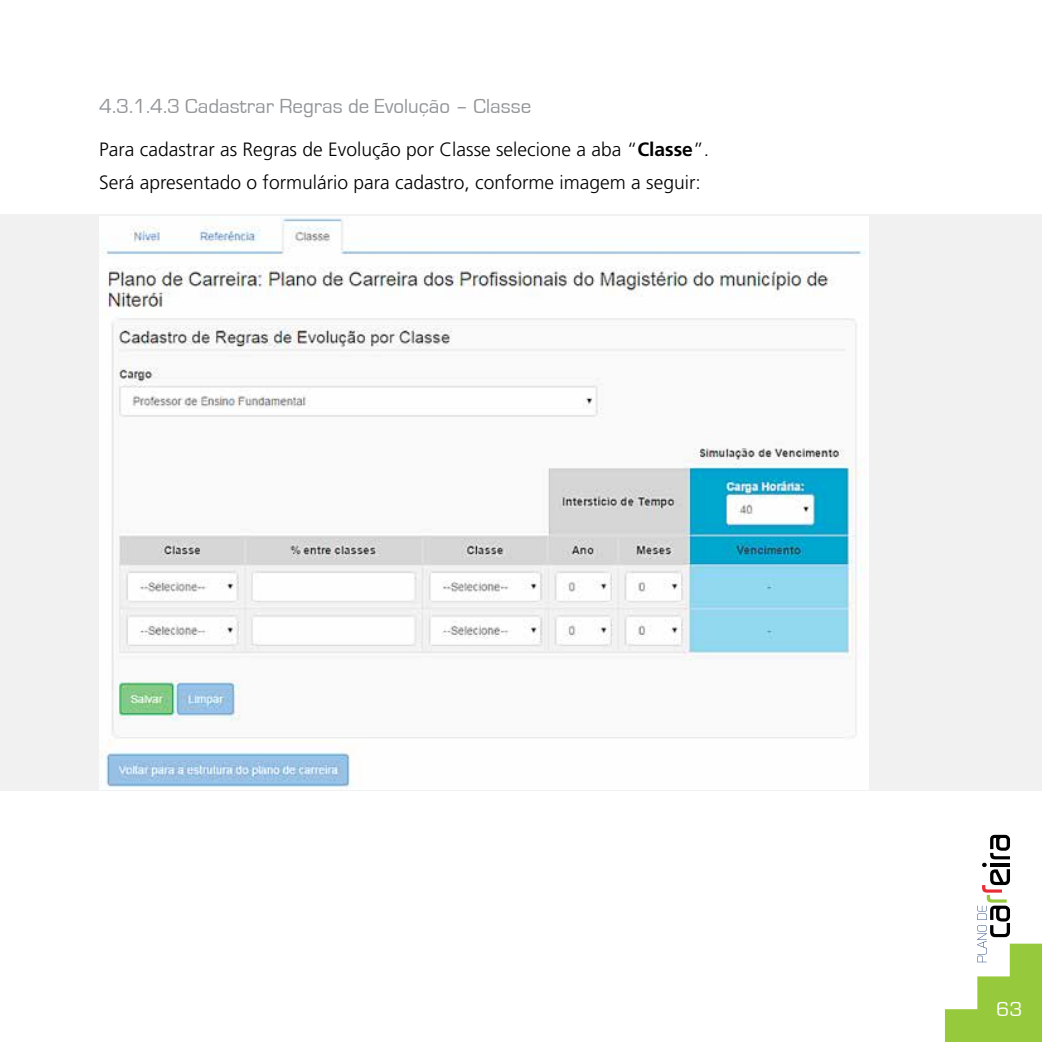
<style>
.page{position:relative;width:1042px;height:1042px;background:#fff}
.page>*{position:absolute;margin:0;border:0;box-sizing:border-box;transform-origin:0 0}
.t1{font:21px "Eurostile";color:#939598}
.t2{font:21px "Eurostile";color:#fff}
.t3{font:300 19.25px/32.9px "Frutiger";color:#000}
.s1{font-weight:700}
</style>
<div class="page">
<div style="left:0;top:214px;width:1042px;height:577px;background:#f1f1f2"></div>
<img style="left:99px;top:217px;width:769px;height:572px">
<svg style="left:945px;top:835px;width:97px;height:207px"></svg>
<p class="t1" style="left:99px;top:95px;width:433px">4.3.1.4.3 Cadastrar Regras de Evolução – Classe</p>
<p class="t3" style="left:99px;top:133px;width:611px">Para cadastrar as Regras de Evolução por Classe selecione a aba “<span class="s1">Classe</span>”.<br>Será apresentado o formulário para cadastro, conforme imagem a seguir:</p>
<p class="t2" style="left:996px;top:997px;width:27px">63</p>
</div>
